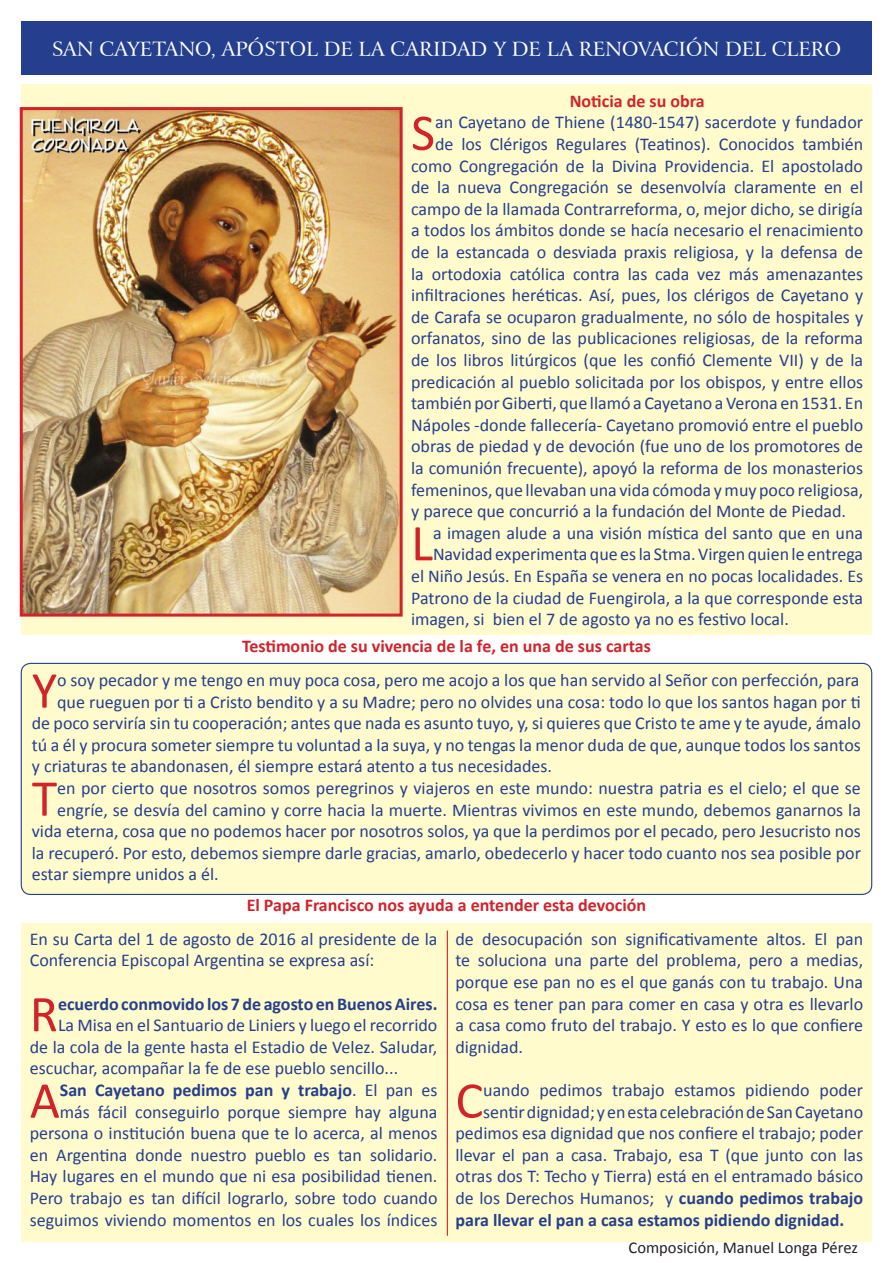
<style>
.page{position:relative;width:893px;height:1263px;background:#fff}
.page>*{position:absolute;margin:0;border:0;box-sizing:border-box;transform-origin:0 0}
.t1{font:52.05px "Calibri";color:#d1232a}
.t2{font:19.5px "Arrus BT";color:#fff}
.t3{font:18px/21.6px "Calibri";color:#253f8e}
.t4{font:700 18px "Calibri";color:#d1232a}
.t5{font:700 18px "Calibri";color:#253f8e}
.t6{font:16.5px "Calibri";color:#231f20}
.s1{font-weight:700}
</style>
<div class="page">
<div style="left:21px;top:85px;width:851px;height:550px;background:#fffbcc"></div>
<div style="left:21px;top:21px;width:851px;height:54px;background:#253f8e"></div>
<img style="left:24px;top:111px;width:375px;height:502px">
<div style="left:20px;top:107px;width:383px;height:510px;border:3px solid #d1232a"></div>
<div style="left:21px;top:663px;width:851px;height:231px;background:#fffbcc;border-radius:9px"></div>
<div style="left:21px;top:663px;width:851px;height:232px;border:1px solid #253f8e;border-radius:9px"></div>
<div style="left:21px;top:923px;width:851px;height:319px;background:#fffbcc"></div>
<hr style="left:447px;top:930px;width:1px;height:306px;background:#d1232a">
<p class="t2" style="left:52px;top:37px;width:791px">SAN CAYETANO, APÓSTOL DE LA CARIDAD Y DE LA RENOVACIÓN DEL CLERO</p>
<p class="t4" style="left:570px;top:89px;width:136px">Noticia de su obra</p>
<p class="t1" style="left:411px;top:100px;width:25px">S</p>
<p class="t3" style="left:435px;top:112px;width:430px">an Cayetano de Thiene (1480-1547) sacerdote y fundador</p>
<p class="t3" style="left:435px;top:133px;width:430px">de los Clérigos Regulares (Teatinos). Conocidos también</p>
<p class="t3" style="left:411px;top:155px;width:453px">como Congregación de la Divina Providencia. El apostolado</p>
<p class="t3" style="left:411px;top:176px;width:454px">de la nueva Congregación se desenvolvía claramente en el</p>
<p class="t3" style="left:411px;top:198px;width:453px">campo de la llamada Contrarreforma, o, mejor dicho, se dirigía</p>
<p class="t3" style="left:411px;top:220px;width:454px">a todos los ámbitos donde se hacía necesario el renacimiento</p>
<p class="t3" style="left:411px;top:241px;width:454px">de la estancada o desviada praxis religiosa, y la defensa de</p>
<p class="t3" style="left:411px;top:263px;width:454px">la ortodoxia católica contra las cada vez más amenazantes</p>
<p class="t3" style="left:411px;top:284px;width:454px">infiltraciones heréticas. Así, pues, los clérigos de Cayetano y</p>
<p class="t3" style="left:411px;top:306px;width:454px">de Carafa se ocuparon gradualmente, no sólo de hospitales y</p>
<p class="t3" style="left:411px;top:328px;width:454px">orfanatos, sino de las publicaciones religiosas, de la reforma</p>
<p class="t3" style="left:411px;top:349px;width:454px">de los libros litúrgicos (que les confió Clemente VII) y de la</p>
<p class="t3" style="left:411px;top:371px;width:454px">predicación al pueblo solicitada por los obispos, y entre ellos</p>
<p class="t3" style="left:411px;top:392px;width:454px">también por Giberti, que llamó a Cayetano a Verona en 1531. En</p>
<p class="t3" style="left:411px;top:414px;width:453px">Nápoles -donde fallecería- Cayetano promovió entre el pueblo</p>
<p class="t3" style="left:411px;top:436px;width:453px">obras de piedad y de devoción (fue uno de los promotores de</p>
<p class="t3" style="left:411px;top:457px;width:453px">la comunión frecuente), apoyó la reforma de los monasterios</p>
<p class="t3" style="left:411px;top:479px;width:453px">femeninos, que llevaban una vida cómoda y muy poco religiosa,</p>
<p class="t3" style="left:411px;top:500px;width:436px">y parece que concurrió a la fundación del Monte de Piedad.</p>
<p class="t1" style="left:411px;top:510px;width:23px">L</p>
<p class="t3" style="left:433px;top:522px;width:432px">a imagen alude a una visión mística del santo que en una</p>
<p class="t3" style="left:433px;top:544px;width:432px">Navidad experimenta que es la Stma. Virgen quien le entrega</p>
<p class="t3" style="left:411px;top:565px;width:454px">el Niño Jesús. En España se venera en no pocas localidades. Es</p>
<p class="t3" style="left:411px;top:587px;width:454px">Patrono de la ciudad de Fuengirola, a la que corresponde esta</p>
<p class="t3" style="left:411px;top:608px;width:379px">imagen, si bien el 7 de agosto ya no es festivo local.</p>
<p class="t4" style="left:242px;top:635px;width:410px">Testimonio de su vivencia de la fe, en una de sus cartas</p>
<p class="t1" style="left:32px;top:657px;width:27px">Y</p>
<p class="t3" style="left:57px;top:669px;width:804px">o soy pecador y me tengo en muy poca cosa, pero me acojo a los que han servido al Señor con perfección, para</p>
<p class="t3" style="left:57px;top:691px;width:805px">que rueguen por ti a Cristo bendito y a su Madre; pero no olvides una cosa: todo lo que los santos hagan por ti</p>
<p class="t3" style="left:32px;top:712px;width:831px">de poco serviría sin tu cooperación; antes que nada es asunto tuyo, y, si quieres que Cristo te ame y te ayude, ámalo</p>
<p class="t3" style="left:32px;top:734px;width:831px">tú a él y procura someter siempre tu voluntad a la suya, y no tengas la menor duda de que, aunque todos los santos</p>
<p class="t3" style="left:32px;top:756px;width:522px">y criaturas te abandonasen, él siempre estará atento a tus necesidades.</p>
<p class="t1" style="left:32px;top:765px;width:27px">T</p>
<p class="t3" style="left:57px;top:777px;width:805px">en por cierto que nosotros somos peregrinos y viajeros en este mundo: nuestra patria es el cielo; el que se</p>
<p class="t3" style="left:57px;top:799px;width:805px">engríe, se desvía del camino y corre hacia la muerte. Mientras vivimos en este mundo, debemos ganarnos la</p>
<p class="t3" style="left:32px;top:820px;width:831px">vida eterna, cosa que no podemos hacer por nosotros solos, ya que la perdimos por el pecado, pero Jesucristo nos</p>
<p class="t3" style="left:32px;top:842px;width:831px">la recuperó. Por esto, debemos siempre darle gracias, amarlo, obedecerlo y hacer todo cuanto nos sea posible por</p>
<p class="t3" style="left:32px;top:864px;width:188px">estar siempre unidos a él.</p>
<p class="t4" style="left:247px;top:894px;width:401px">El Papa Francisco nos ayuda a entender esta devoción</p>
<p class="t3" style="left:30px;top:928px;width:409px">En su Carta del 1 de agosto de 2016 al presidente de la<br>Conferencia Episcopal Argentina se expresa así:</p>
<p class="t1" style="left:30px;top:981px;width:30px">R</p>
<p class="t5" style="left:58px;top:992px;width:381px">ecuerdo conmovido los 7 de agosto en Buenos Aires.</p>
<p class="t3" style="left:455px;top:928px;width:409px;text-align:justify">de desocupación son significativamente altos. El pan te soluciona una parte del problema, pero a medias, porque ese pan no es el que ganás con tu trabajo. Una cosa es tener pan para comer en casa y otra es llevarlo a casa como fruto del trabajo. Y esto es lo que confiere dignidad.</p>
<p class="t1" style="left:455px;top:1067px;width:29px">C</p>
<p class="t3" style="left:483px;top:1079px;width:381px">uando pedimos trabajo estamos pidiendo poder</p>
<p class="t3" style="left:58px;top:1014px;width:381px">La Misa en el Santuario de Liniers y luego el recorrido</p>
<p class="t3" style="left:30px;top:1036px;width:409px">de la cola de la gente hasta el Estadio de Velez. Saludar,</p>
<p class="t3" style="left:30px;top:1058px;width:370px">escuchar, acompañar la fe de ese pueblo sencillo...</p>
<p class="t1" style="left:30px;top:1067px;width:32px">A</p>
<p class="t3" style="left:30px;top:1079px;width:409px;text-align:right"><span class="s1">San Cayetano pedimos pan y trabajo</span>. El pan es más fácil conseguirlo porque siempre hay alguna persona o institución buena que te lo acerca, al menos en Argentina donde nuestro pueblo es tan solidario.<br>Hay lugares en el mundo que ni esa posibilidad tienen.<br>Pero trabajo es tan difícil lograrlo, sobre todo cuando seguimos viviendo momentos en los cuales los índices</p>
<p class="t3" style="left:483px;top:1101px;width:381px">sentir dignidad; y en esta celebración de San Cayetano</p>
<p class="t3" style="left:455px;top:1122px;width:409px">pedimos esa dignidad que nos confiere el trabajo; poder</p>
<p class="t3" style="left:455px;top:1144px;width:409px">llevar el pan a casa. Trabajo, esa T (que junto con las</p>
<p class="t3" style="left:455px;top:1166px;width:409px">otras dos T: Techo y Tierra) está en el entramado básico</p>
<p class="t3" style="left:455px;top:1187px;width:409px">de los Derechos Humanos; y <span class="s1">cuando pedimos trabajo</span></p>
<p class="t5" style="left:455px;top:1208px;width:390px">para llevar el pan a casa estamos pidiendo dignidad.</p>
<p class="t6" style="left:629px;top:1237px;width:231px">Composición, Manuel Longa Pérez</p>
</div>
